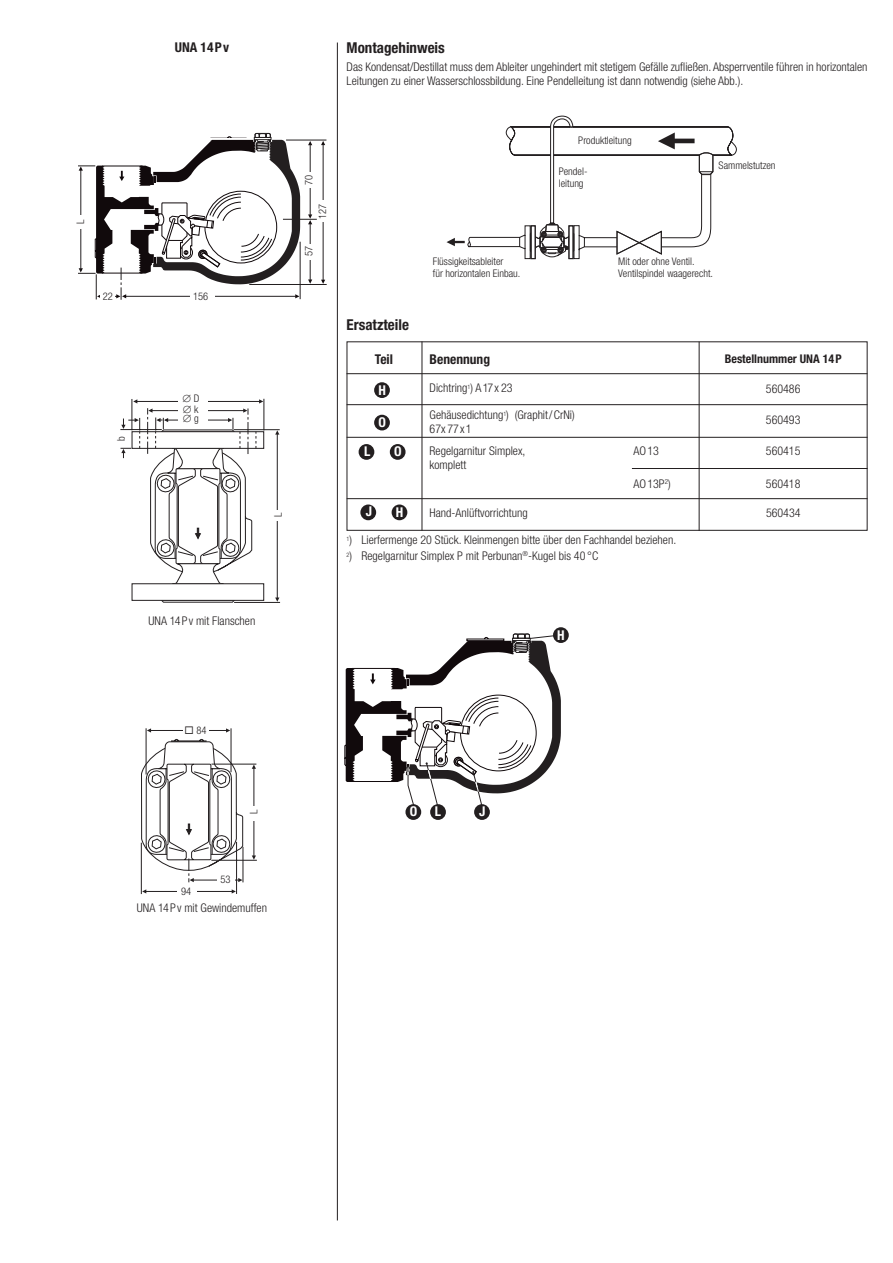
<style>
.page{position:relative;width:893px;height:1263px;background:#fff}
.page>*{position:absolute;margin:0;border:0;box-sizing:border-box;transform-origin:0 0}
.t1{font:700 condensed 15px "Helvetica Neue LT Pro";color:#231f20}
.t2{font:700 condensed 13.5px "Helvetica Neue LT Pro";color:#231f20}
.t3{font:700 condensed 13.5px "Helvetica Neue LT Pro";color:#fff}
.t4{font:300 condensed 12px/13.5px "Helvetica Neue LT Pro";color:#231f20}
.t5{font:700 condensed 12px "Helvetica Neue LT Pro";color:#231f20}
.t6{font:300 condensed 10.5px/12px "Helvetica Neue LT Pro";color:#231f20}
</style>
<div class="page">
<svg style="left:308px;top:214px;width:4px;height:10px"></svg>
<hr style="left:310px;top:143px;width:1px;height:73px;background:#231f20">
<hr style="left:310px;top:223px;width:1px;height:59px;background:#231f20">
<hr style="left:283px;top:219px;width:34px;height:1px;background:#231f20">
<hr style="left:300px;top:242px;width:1px;height:57px;background:#231f20">
<hr style="left:323px;top:144px;width:1px;height:137px;background:#231f20">
<svg style="left:321px;top:280px;width:4px;height:4px"></svg>
<hr style="left:286px;top:140px;width:40px;height:1px;background:#231f20">
<hr style="left:249px;top:284px;width:78px;height:1px;background:#231f20">
<svg style="left:78px;top:133px;width:222px;height:167px"></svg>
<svg style="left:446px;top:116px;width:291px;height:143px"></svg>
<hr style="left:146px;top:728px;width:1px;height:46px;background:#231f20">
<hr style="left:231px;top:728px;width:1px;height:44px;background:#231f20">
<hr style="left:149px;top:730px;width:78px;height:1px;background:#231f20">
<hr style="left:243px;top:847px;width:1px;height:35px;background:#231f20">
<svg style="left:141px;top:739px;width:102px;height:143px"></svg>
<hr style="left:192px;top:880px;width:47px;height:1px;background:#231f20">
<hr style="left:144px;top:891px;width:90px;height:1px;background:#231f20">
<hr style="left:141px;top:843px;width:1px;height:51px;background:#231f20">
<hr style="left:236px;top:842px;width:1px;height:52px;background:#231f20">
<hr style="left:211px;top:860px;width:46px;height:1px;background:#231f20">
<hr style="left:211px;top:764px;width:45px;height:1px;background:#231f20">
<svg style="left:252px;top:764px;width:4px;height:5px"></svg>
<svg style="left:252px;top:855px;width:4px;height:5px"></svg>
<hr style="left:254px;top:767px;width:1px;height:90px;background:#231f20">
<div style="left:248px;top:806px;width:19px;height:14px;background:#fff"></div>
<hr style="left:234px;top:602px;width:46px;height:1px;background:#231f20">
<hr style="left:233px;top:429px;width:47px;height:1px;background:#231f20">
<hr style="left:277px;top:434px;width:1px;height:164px;background:#231f20">
<svg style="left:275px;top:597px;width:4px;height:5px"></svg>
<svg style="left:275px;top:430px;width:4px;height:5px"></svg>
<hr style="left:264px;top:399px;width:1px;height:31px;background:#231f20">
<svg style="left:161px;top:601px;width:74px;height:2px"></svg>
<div style="left:132px;top:583px;width:132px;height:18px;background:#fff;border:1px solid #231f20"></div>
<svg style="left:120px;top:399px;width:143px;height:185px"></svg>
<div style="left:74px;top:215px;width:16px;height:13px;background:#fff"></div>
<div style="left:347px;top:341px;width:520px;height:190px;border:1px solid #231f20"></div>
<hr style="left:422px;top:341px;width:1px;height:190px;background:#231f20">
<hr style="left:346px;top:373px;width:521px;height:1px;background:#231f20">
<hr style="left:347px;top:404px;width:520px;height:1px;background:#231f20">
<hr style="left:347px;top:437px;width:520px;height:1px;background:#231f20">
<hr style="left:699px;top:342px;width:1px;height:189px;background:#231f20">
<div style="left:359px;top:444px;width:15px;height:16px;background:#231f20;border-radius:50%"></div>
<div style="left:374px;top:415px;width:16px;height:15px;background:#231f20;border-radius:50%"></div>
<div style="left:390px;top:444px;width:16px;height:16px;background:#231f20;border-radius:50%"></div>
<div style="left:374px;top:382px;width:16px;height:16px;background:#231f20;border-radius:50%"></div>
<hr style="left:347px;top:498px;width:521px;height:1px;background:#231f20">
<div style="left:360px;top:504px;width:16px;height:16px;background:#231f20;border-radius:50%"></div>
<div style="left:392px;top:504px;width:15px;height:16px;background:#231f20;border-radius:50%"></div>
<hr style="left:632px;top:468px;width:236px;height:1px;background:#231f20">
<svg style="left:344px;top:633px;width:217px;height:174px"></svg>
<hr style="left:337px;top:43px;width:1px;height:1177px;background:#231f20">
<div style="left:177px;top:885px;width:20px;height:17px;background:#fff"></div>
<div style="left:183px;top:721px;width:26px;height:17px;background:#fff"></div>
<div style="left:218px;top:872px;width:17px;height:17px;background:#fff"></div>
<div style="left:266px;top:510px;width:20px;height:10px;background:#fff"></div>
<div style="left:179px;top:391px;width:29px;height:33px;background:#fff"></div>
<div style="left:190px;top:291px;width:25px;height:19px;background:#fff"></div>
<div style="left:305px;top:244px;width:15px;height:15px;background:#fff"></div>
<div style="left:304px;top:173px;width:12px;height:15px;background:#fff"></div>
<div style="left:317px;top:200px;width:12px;height:21px;background:#fff"></div>
<div style="left:100px;top:290px;width:14px;height:14px;background:#fff"></div>
<div style="left:474px;top:804px;width:16px;height:16px;background:#231f20;border-radius:50%"></div>
<div style="left:553px;top:627px;width:16px;height:16px;background:#231f20;border-radius:50%"></div>
<div style="left:405px;top:804px;width:16px;height:16px;background:#231f20;border-radius:50%"></div>
<div style="left:430px;top:804px;width:16px;height:16px;background:#231f20;border-radius:50%"></div>
<p class="t6" style="left:74px;top:224px;width:6px;rotate:-90deg">L</p>
<p class="t6" style="left:103px;top:290px;width:12px">22</p>
<p class="t6" style="left:115px;top:441px;width:6px;rotate:-90deg">b</p>
<p class="t2" style="left:175px;top:39px;width:56px">UNA 14Pv</p>
<p class="t6" style="left:193px;top:290px;width:17px">156</p>
<p class="t6" style="left:182px;top:393px;width:18px">∅ D</p>
<p class="t6" style="left:183px;top:403px;width:17px">∅ k</p>
<p class="t6" style="left:183px;top:412px;width:17px">∅ g</p>
<p class="t6" style="left:272px;top:517px;width:6px;rotate:-90deg">L</p>
<p class="t4" style="left:149px;top:614px;width:108px">UNA 14Pv mit Flanschen</p>
<p class="t6" style="left:303px;top:185px;width:12px;rotate:-90deg">70</p>
<p class="t6" style="left:316px;top:219px;width:17px;rotate:-90deg">127</p>
<p class="t6" style="left:303px;top:256px;width:12px;rotate:-90deg">57</p>
<p class="t1" style="left:347px;top:39px;width:100px">Montagehinweis</p>
<p class="t4" style="left:347px;top:60px;width:522px">Das Kondensat/Destillat muss dem Ableiter ungehindert mit stetigem Gefälle zufließen. Absperrventile führen in horizontalen<br>Leitungen zu einer Wasserschlossbildung. Eine Pendelleitung ist dann notwendig (siehe Abb.).</p>
<p class="t6" style="left:578px;top:134px;width:55px">Produktleitung</p>
<p class="t6" style="left:559px;top:165px;width:30px">Pendel&shy;leitung</p>
<p class="t6" style="left:719px;top:159px;width:58px">Sammelstutzen</p>
<p class="t1" style="left:346px;top:315px;width:64px">Ersatzteile</p>
<p class="t6" style="left:433px;top:255px;width:89px">Flüssigkeitsableiter<br>für horizontalen Einbau.</p>
<p class="t6" style="left:618px;top:255px;width:96px">Mit oder ohne Ventil.<br>Ventilspindel waagerecht.</p>
<p class="t2" style="left:375px;top:351px;width:20px">Teil</p>
<p class="t2" style="left:430px;top:351px;width:62px">Benennung</p>
<p class="t4" style="left:430px;top:381px;width:85px">Dichtring<sup>1</sup>) A17x 23</p>
<p class="t4" style="left:430px;top:408px;width:147px">Gehäusedichtung<sup>1</sup>) (Graphit/CrNi)<br>67x77x1</p>
<p class="t5" style="left:725px;top:352px;width:118px">Bestellnummer UNA 14P</p>
<p class="t4" style="left:766px;top:381px;width:36px">560486</p>
<p class="t3" style="left:378px;top:382px;width:9px">H</p>
<p class="t3" style="left:378px;top:414px;width:9px">O</p>
<p class="t4" style="left:766px;top:413px;width:36px">560493</p>
<p class="t3" style="left:394px;top:443px;width:9px">O</p>
<p class="t4" style="left:634px;top:443px;width:27px">AO13</p>
<p class="t4" style="left:766px;top:443px;width:36px">560415</p>
<p class="t3" style="left:364px;top:443px;width:8px">L</p>
<p class="t4" style="left:430px;top:444px;width:97px">Regelgarnitur Simplex, komplett</p>
<p class="t3" style="left:366px;top:503px;width:8px">J</p>
<p class="t3" style="left:396px;top:504px;width:9px">H</p>
<p class="t4" style="left:430px;top:506px;width:100px">Hand-Anlüftvorrichtung</p>
<p class="t4" style="left:634px;top:477px;width:39px">AO13P<sup>2</sup>)</p>
<p class="t4" style="left:766px;top:477px;width:36px">560418</p>
<p class="t4" style="left:766px;top:506px;width:36px">560434</p>
<p class="t4" style="left:347px;top:533px;width:331px"><sup>1</sup>) Lierfermenge 20 Stück. Kleinmengen bitte über den Fachhandel beziehen.</p>
<p class="t4" style="left:347px;top:549px;width:253px"><sup>2</sup>) Regelgarnitur Simplex P mit Perbunan<sup>®</sup>-Kugel bis 40 °C</p>
<p class="t3" style="left:557px;top:627px;width:9px">H</p>
<p class="t6" style="left:185px;top:724px;width:23px">◻ 84</p>
<p class="t6" style="left:181px;top:885px;width:12px">94</p>
<p class="t6" style="left:248px;top:814px;width:6px;rotate:-90deg">L</p>
<p class="t6" style="left:221px;top:873px;width:12px">53</p>
<p class="t4" style="left:137px;top:901px;width:132px">UNA 14Pv mit Gewindemuffen</p>
<p class="t3" style="left:410px;top:803px;width:9px">O</p>
<p class="t3" style="left:435px;top:803px;width:8px">L</p>
<p class="t3" style="left:479px;top:803px;width:8px">J</p>
</div>
